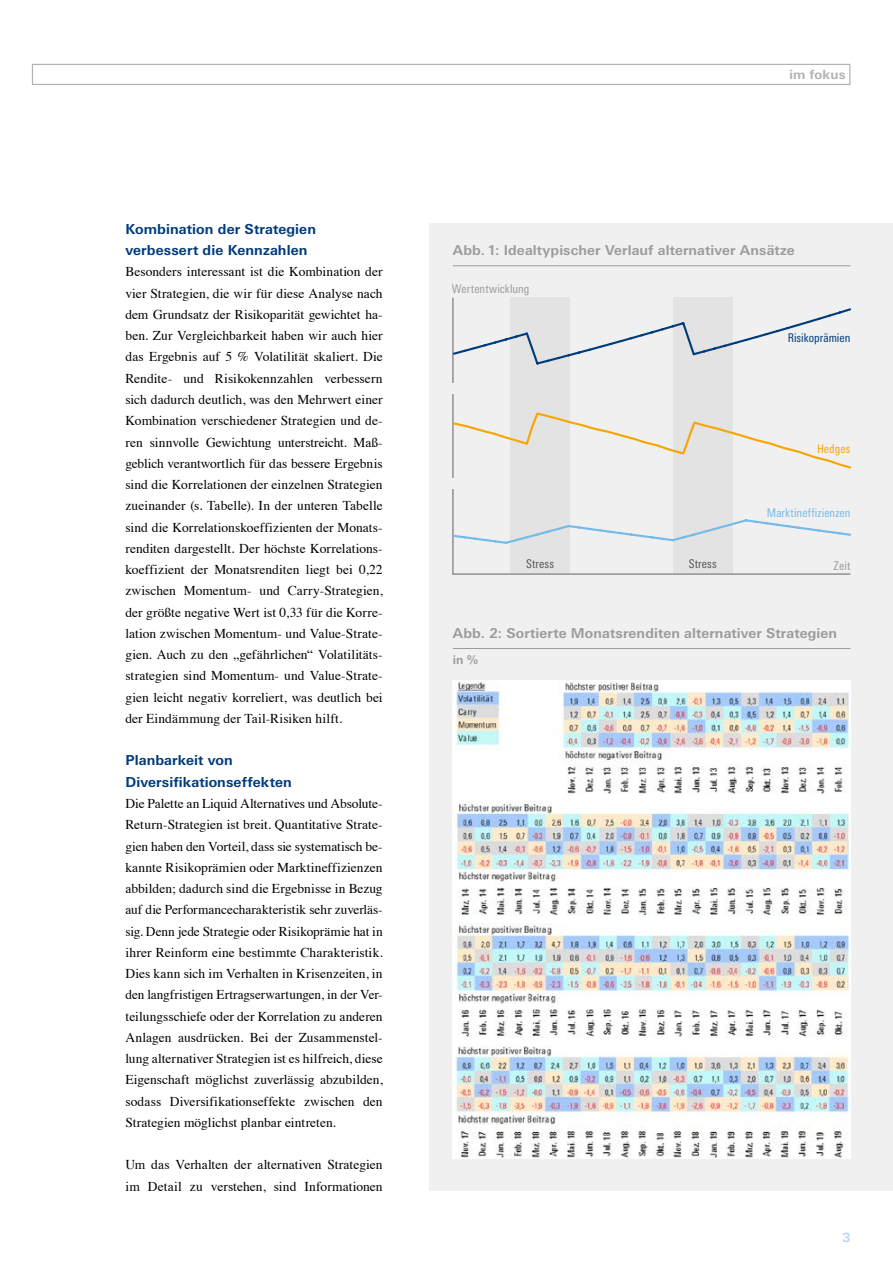
<style>
.page{position:relative;width:893px;height:1263px;background:#fff}
.page>*{position:absolute;margin:0;border:0;box-sizing:border-box;transform-origin:0 0}
.t1{font:700 13.8px/21.3px "Linotype Univers Basic";letter-spacing:.005em;color:#003b7c}
.t2{font:700 13.65px "Linotype Univers Basic";letter-spacing:.005em;color:#9c9c9d}
.t3{font:13.5px/21.3px "Times";letter-spacing:.005em;color:#000;text-align:justify}
.t4{font:700 12.75px "Linotype Univers Basic";letter-spacing:.005em;color:#b1b2b3}
.t5{font:700 12.75px "Linotype Univers Basic";color:#b4d6f2}
.t6{font:condensed 12px "Linotype Univers";letter-spacing:.005em;color:#9c9c9d}
.t7{font:condensed 12px "Linotype Univers";letter-spacing:.01em;color:#75bbe8}
.t8{font:condensed 12px "Linotype Univers";letter-spacing:.005em;color:#003b7c}
.t9{font:condensed 12px "Linotype Univers";letter-spacing:.015em;color:#565655}
.t10{font:condensed 12px "Linotype Univers";letter-spacing:.005em;color:#f7a500}
.t11{font:700 12px "Linotype Univers Basic";color:#9c9c9d}
</style>
<div class="page">
<div style="left:32px;top:64px;width:818px;height:21px;border:1px solid #b1b2b3"></div>
<div style="left:429px;top:223px;width:464px;height:968px;background:#f0f0f0"></div>
<hr style="left:453px;top:648px;width:397px;height:1px;background:#9c9c9d">
<img style="left:453px;top:680px;width:397px;height:479px">
<hr style="left:453px;top:265px;width:397px;height:1px;background:#9c9c9d">
<svg style="left:452px;top:297px;width:400px;height:278px"></svg>
<svg style="left:453px;top:307px;width:398px;height:59px"></svg>
<svg style="left:453px;top:518px;width:398px;height:27px"></svg>
<svg style="left:453px;top:411px;width:398px;height:59px"></svg>
<div style="left:795px;top:557px;width:55px;height:13px;background:#f0f0f0"></div>
<div style="left:451px;top:383px;width:8px;height:10px;background:#f0f0f0"></div>
<div style="left:451px;top:478px;width:8px;height:11px;background:#f0f0f0"></div>
<p class="t1" style="left:125px;top:218px;width:192px">Kombination der Strategien verbessert die Kennzahlen</p>
<p class="t3" style="left:125px;top:260px;width:259px">Besonders interessant ist die Kombination der vier Strategien, die wir für diese Analyse nach dem Grundsatz der Risikoparität gewichtet ha&shy;ben. Zur Vergleichbarkeit haben wir auch hier das Ergebnis auf 5 % Volatilität skaliert. Die Rendite- und Risikokennzahlen verbessern sich dadurch deutlich, was den Mehrwert einer Kombination verschiedener Strategien und de&shy;ren sinnvolle Gewichtung unterstreicht. Maß&shy;geblich verantwortlich für das bessere Ergebnis sind die Korrelationen der einzelnen Strategien zueinander (s. Tabelle). In der unteren Tabelle sind die Korrelationskoeffizienten der Monats&shy;renditen dargestellt. Der höchste Korrelations&shy;koeffizient der Monatsrenditen liegt bei 0,22 zwischen Momentum- und Carry-Strategien, der größte negative Wert ist 0,33 für die Korre&shy;lation zwischen Momentum- und Value-Strate&shy;gien. Auch zu den „gefährlichen“ Volatilitäts&shy;strategien sind Momentum- und Value-Strate&shy;gien leicht negativ korreliert, was deutlich bei der Eindämmung der Tail-Risiken hilft.</p>
<p class="t1" style="left:125px;top:750px;width:168px">Planbarkeit von<br>Diversifikationseffekten</p>
<p class="t3" style="left:125px;top:792px;width:259px">Die Palette an Liquid Alternatives und Absolute-Return-Strategien ist breit. Quantitative Strate&shy;gien haben den Vorteil, dass sie systematisch be&shy;kannte Risikoprämien oder Marktineffizienzen abbilden; dadurch sind die Ergebnisse in Bezug auf die Performancecharakteristik sehr zuverläs&shy;sig. Denn jede Strategie oder Risikoprämie hat in ihrer Reinform eine bestimmte Charakteristik.<br>Dies kann sich im Verhalten in Krisenzeiten, in den langfristigen Ertragserwartungen, in der Ver&shy;teilungsschiefe oder der Korrelation zu anderen Anlagen ausdrücken. Bei der Zusammenstel&shy;lung alternativer Strategien ist es hilfreich, diese Eigenschaft möglichst zuverlässig abzubilden, sodass Diversifikationseffekte zwischen den Strategien möglichst planbar eintreten.</p>
<p class="t3" style="left:125px;top:1153px;width:259px">Um das Verhalten der alternativen Strategien im Detail zu verstehen, sind Informationen</p>
<p class="t4" style="left:789px;top:67px;width:57px">im fokus</p>
<p class="t2" style="left:453px;top:242px;width:343px">Abb. 1: Idealtypischer Verlauf alternativer Ansätze</p>
<p class="t6" style="left:452px;top:282px;width:79px">Wertentwicklung</p>
<p class="t9" style="left:526px;top:556px;width:29px">Stress</p>
<p class="t9" style="left:689px;top:556px;width:29px">Stress</p>
<p class="t8" style="left:788px;top:331px;width:64px">Risikoprämien</p>
<p class="t10" style="left:817px;top:442px;width:35px">Hedges</p>
<p class="t7" style="left:767px;top:505px;width:85px">Marktineffizienzen</p>
<p class="t6" style="left:833px;top:559px;width:18px">Zeit</p>
<p class="t2" style="left:453px;top:625px;width:386px">Abb. 2: Sortierte Monatsrenditen alternativer Strategien</p>
<p class="t11" style="left:453px;top:653px;width:27px">in %</p>
<p class="t5" style="left:842px;top:1229px;width:10px">3</p>
</div>
